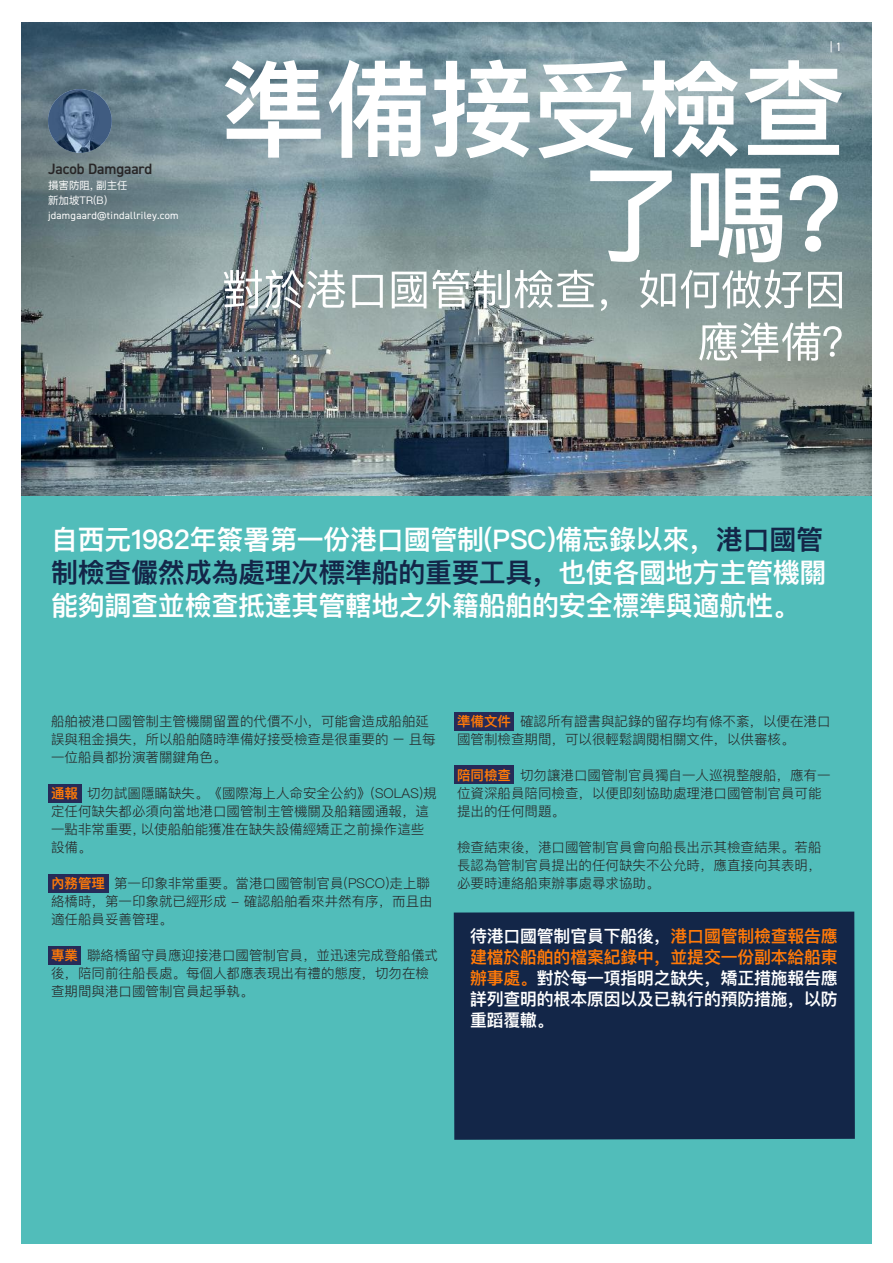
<style>
.page{position:relative;width:893px;height:1263px;background:#fff}
.page>*{position:absolute;margin:0;border:0;box-sizing:border-box;transform-origin:0 0}
.t1{font:600 27px/33px "Ping Fang SC";letter-spacing:-.01em;color:#fff}
.t2{font:600 16.8px/21px "Ping Fang SC";letter-spacing:-.01em;color:#fff;text-align:justify}
.t3{font:600 15px "DIN2014";letter-spacing:-.005em;color:#272526}
.t4{font:300 13.5px/18px "Ping Fang SC";color:#272526}
.t5{font:12px "DIN2014";color:#fff}
.t6{font:10.5px "DIN2014";letter-spacing:.025em;color:#fff}
.t7{font:10.5px/15px "Ping Fang SC";color:#fff}
.s1{color:#132648}
.s2{font-weight:600;color:#ff7908}
.s3{color:#ff7908}
</style>
<div class="page">
<div style="left:21px;top:23px;width:851px;height:1220px;background:#51bdba"></div>
<div style="left:454px;top:911px;width:401px;height:229px;background:#132648"></div>
<img style="left:21px;top:23px;width:851px;height:472px">
<svg style="left:699px;top:322px;width:143px;height:39px;background:#b6c0bc"></svg>
<svg style="left:224px;top:269px;width:618px;height:42px;background:#a9b5b4"></svg>
<svg style="left:590px;top:168px;width:248px;height:94px;background:#a9babd"></svg>
<svg style="left:225px;top:60px;width:617px;height:98px;background:#bdcbcf"></svg>
<img style="left:48px;top:89px;width:64px;height:64px;border-radius:50%">
<div style="left:48px;top:784px;width:33px;height:18px;background:#262b58"></div>
<div style="left:48px;top:874px;width:60px;height:18px;background:#262b58"></div>
<div style="left:454px;top:712px;width:60px;height:18px;background:#262b58"></div>
<div style="left:454px;top:765px;width:60px;height:19px;background:#262b58"></div>
<div style="left:48px;top:946px;width:33px;height:18px;background:#262b58"></div>
<p class="t3" style="left:48px;top:163px;width:106px">Jacob Damgaard</p>
<p class="t7" style="left:48px;top:177px;width:81px">損害防阻, 副主任新加坡TR(B)</p>
<p class="t6" style="left:48px;top:211px;width:132px">jdamgaard@tindallriley.com</p>
<p class="t5" style="left:830px;top:43px;width:14px">|1</p>
<h1 class="t1" style="left:51px;top:523px;width:777px">自西元1982年簽署第一份港口國管制(PSC)備忘錄以來，<span class="s1">港口國管制檢查儼然成為處理次標準船的重要工具，</span>也使各國地方主管機關能夠調查並檢查抵達其管轄地之外籍船舶的安全標準與適航性。</h1>
<p class="t4" style="left:51px;top:712px;width:386px">船舶被港口國管制主管機關留置的代價不小，可能會造成船舶延誤與租金損失，所以船舶隨時準備好接受檢查是很重要的 – 且每一位船員都扮演著關鍵角色。</p>
<p class="t4" style="left:51px;top:784px;width:387px"><span class="s2">通報</span> 切勿試圖隱瞞缺失。《國際海上人命安全公約》(SOLAS)規定任何缺失都必須向當地港口國管制主管機關及船籍國通報，這一點非常重要，以使船舶能獲准在缺失設備經矯正之前操作這些設備。</p>
<p class="t4" style="left:51px;top:874px;width:383px"><span class="s2">內務管理</span> 第一印象非常重要。當港口國管制官員(PSCO)走上聯絡橋時，第一印象就已經形成 - 確認船舶看來井然有序，而且由適任船員妥善管理。</p>
<p class="t4" style="left:51px;top:946px;width:388px"><span class="s2">專業</span> 聯絡橋留守員應迎接港口國管制官員，並迅速完成登船儀式後，陪同前往船長處。每個人都應表現出有禮的態度，切勿在檢查期間與港口國管制官員起爭執。</p>
<p class="t4" style="left:457px;top:712px;width:375px"><span class="s2">準備文件</span> 確認所有證書與記錄的留存均有條不紊，以便在港口國管制檢查期間，可以很輕鬆調閱相關文件，以供審核。</p>
<p class="t4" style="left:457px;top:766px;width:375px"><span class="s2">陪同檢查</span> 切勿讓港口國管制官員獨自一人巡視整艘船，應有一位資深船員陪同檢查，以便即刻協助處理港口國管制官員可能提出的任何問題。</p>
<p class="t4" style="left:457px;top:838px;width:366px;text-align:justify">檢查結束後，港口國管制官員會向船長出示其檢查結果。若船長認為管制官員提出的任何缺失不公允時，應直接向其表明，必要時連絡船東辦事處尋求協助。</p>
<p class="t2" style="left:470px;top:925px;width:369px">待港口國管制官員下船後，<span class="s3">港口國管制檢查報告應建檔於船舶的檔案紀錄中，並提交一份副本給船東辦事處。</span>對於每一項指明之缺失，矯正措施報告應詳列查明的根本原因以及已執行的預防措施，以防重蹈覆轍。</p>
</div>
